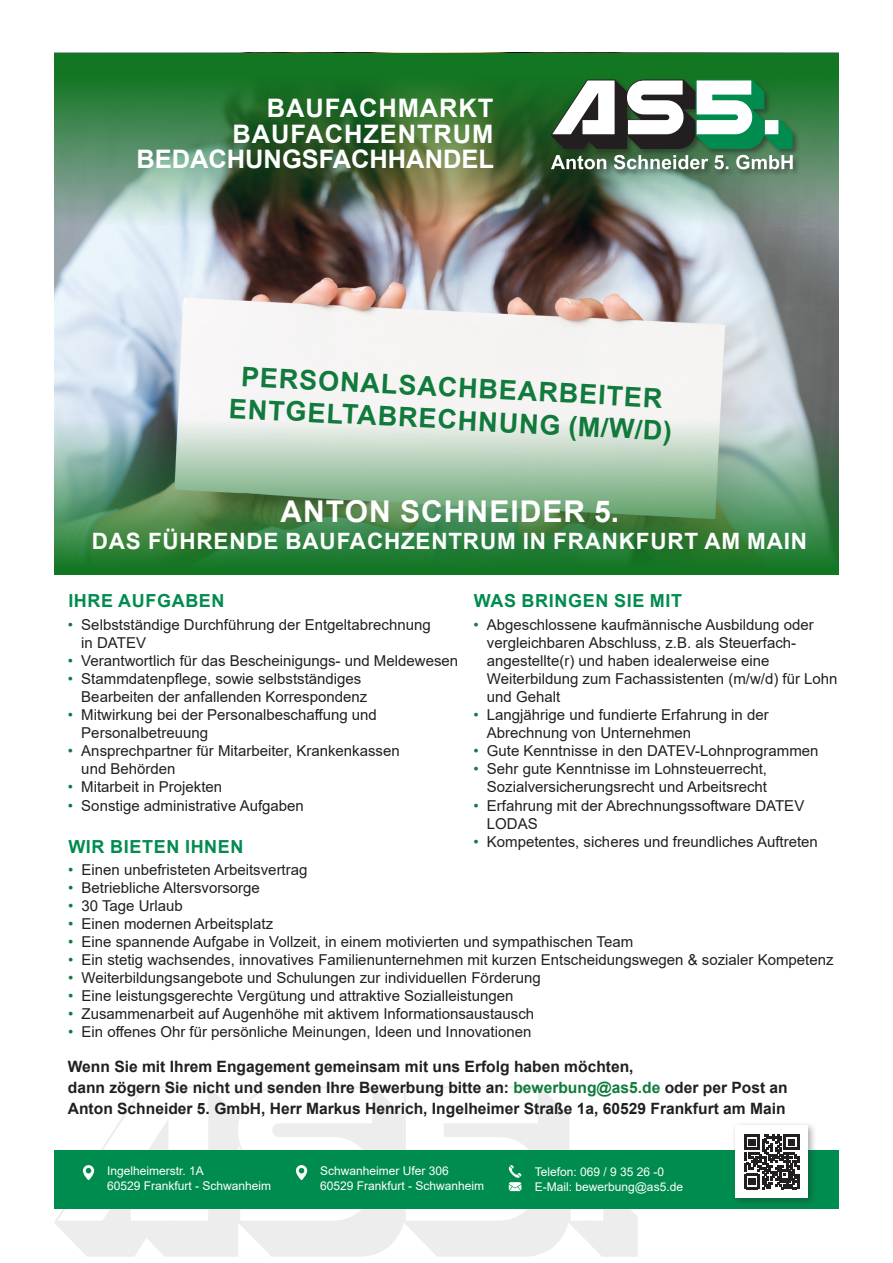
<style>
.page{position:relative;width:893px;height:1263px;background:#fff}
.page>*{position:absolute;margin:0;border:0;box-sizing:border-box;transform-origin:0 0}
.t1{font:700 30px "Arial";letter-spacing:.035em;color:#fff}
.t2{font:700 27px "Arial";color:#117a3d}
.t3{font:700 25.5px "Arial";letter-spacing:.035em;color:#fff}
.t4{font:700 25.5px "Arial";color:#fff}
.t5{font:700 22.5px "Arial";letter-spacing:.035em;color:#fff}
.t6{font:700 18px "Arial";letter-spacing:.035em;color:#008c4e}
.t7{font:700 15.6px/21px "Arial";color:#231f20}
.t8{font:15px/18px "Arial";color:#231f20}
.t9{font:12px "Arial";color:#fff}
.s1{color:#117a3d}
</style>
<div class="page">
<img style="left:54px;top:274px;width:785px;height:136px">
<img style="left:54px;top:53px;width:785px;height:221px">
<div style="left:549px;top:78px;width:251px;height:99px;background:#231f20;opacity:.5"></div>
<svg style="left:551px;top:80px;width:242px;height:69px"></svg>
<svg style="left:736px;top:155px;width:57px;height:15px"></svg>
<svg style="left:551px;top:155px;width:55px;height:14px"></svg>
<svg style="left:714px;top:155px;width:14px;height:15px"></svg>
<svg style="left:614px;top:155px;width:94px;height:15px"></svg>
<svg style="left:54px;top:410px;width:785px;height:165px;background:#76a67f"></svg>
<svg style="left:54px;top:1086px;width:350px;height:171px"></svg>
<div style="left:55px;top:1150px;width:784px;height:59px;background:#008c4e"></div>
<svg style="left:83px;top:1165px;width:11px;height:15px"></svg>
<svg style="left:296px;top:1165px;width:11px;height:15px"></svg>
<svg style="left:404px;top:1086px;width:234px;height:171px"></svg>
<div style="left:731px;top:1121px;width:86px;height:86px;background:#231f20;opacity:.38"></div>
<div style="left:736px;top:1126px;width:72px;height:72px;background:#fff"></div>
<svg style="left:744px;top:1134px;width:55px;height:55px"></svg>
<p class="t3" style="left:267px;top:90px;width:228px">BAUFACHMARKT</p>
<p class="t3" style="left:233px;top:116px;width:262px">BAUFACHZENTRUM</p>
<p class="t4" style="left:137px;top:141px;width:359px">BEDACHUNGSFACHHANDEL</p>
<p class="t2" style="left:242px;top:357px;width:423px;rotate:3deg">PERSONALSACHBEARBEITER</p>
<p class="t2" style="left:230px;top:389px;width:445px;rotate:3deg">ENTGELTABRECHNUNG (M/W/D)</p>
<p class="t1" style="left:280px;top:490px;width:340px">ANTON SCHNEIDER 5.</p>
<p class="t5" style="left:92px;top:525px;width:717px">DAS FÜHRENDE BAUFACHZENTRUM IN FRANKFURT AM MAIN</p>
<p class="t6" style="left:68px;top:588px;width:158px">IHRE AUFGABEN</p>
<p class="t8" style="left:81px;top:616px;width:351px;text-indent:-14px"><span class="s1">•</span> Selbstständige Durchführung der Entgeltabrechnung in DATEV</p>
<p class="t8" style="left:68px;top:652px;width:392px"><span class="s1">•</span> Verantwortlich für das Bescheinigungs- und Meldewesen</p>
<p class="t8" style="left:81px;top:670px;width:287px;text-indent:-14px"><span class="s1">•</span> Stammdatenpflege, sowie selbstständiges<br>Bearbeiten der anfallenden Korrespondenz</p>
<p class="t8" style="left:81px;top:706px;width:297px;text-indent:-14px"><span class="s1">•</span> Mitwirkung bei der Personalbeschaffung und<br>Personalbetreuung</p>
<p class="t8" style="left:81px;top:742px;width:320px;text-indent:-14px"><span class="s1">•</span> Ansprechpartner für Mitarbeiter, Krankenkassen und Behörden</p>
<p class="t8" style="left:68px;top:778px;width:156px"><span class="s1">•</span> Mitarbeit in Projekten</p>
<p class="t8" style="left:68px;top:796px;width:238px"><span class="s1">•</span> Sonstige administrative Aufgaben</p>
<p class="t6" style="left:68px;top:834px;width:177px">WIR BIETEN IHNEN</p>
<p class="t6" style="left:474px;top:588px;width:210px">WAS BRINGEN SIE MIT</p>
<p class="t8" style="left:487px;top:616px;width:352px;text-indent:-14px"><span class="s1">•</span> Abgeschlossene kaufmännische Ausbildung oder vergleichbaren Abschluss, z.B. als Steuerfach&shy;angestellte(r) und haben idealerweise eine Weiterbildung zum Fachassistenten (m/w/d) für Lohn und Gehalt</p>
<p class="t8" style="left:487px;top:706px;width:283px;text-indent:-14px"><span class="s1">•</span> Langjährige und fundierte Erfahrung in der<br>Abrechnung von Unternehmen</p>
<p class="t8" style="left:473px;top:742px;width:347px"><span class="s1">•</span> Gute Kenntnisse in den DATEV-Lohnprogrammen</p>
<p class="t8" style="left:473px;top:760px;width:295px;text-align:right"><span class="s1">•</span> Sehr gute Kenntnisse im Lohnsteuerrecht,<br>Sozialversicherungsrecht und Arbeitsrecht</p>
<p class="t8" style="left:487px;top:796px;width:319px;text-indent:-14px"><span class="s1">•</span> Erfahrung mit der Abrechnungssoftware DATEV<br>LODAS</p>
<p class="t8" style="left:473px;top:832px;width:346px"><span class="s1">•</span> Kompetentes, sicheres und freundliches Auftreten</p>
<p class="t8" style="left:68px;top:861px;width:241px"><span class="s1">•</span> Einen unbefristeten Arbeitsvertrag</p>
<p class="t8" style="left:68px;top:879px;width:193px"><span class="s1">•</span> Betriebliche Altersvorsorge</p>
<p class="t8" style="left:68px;top:897px;width:116px"><span class="s1">•</span> 30 Tage Urlaub</p>
<p class="t8" style="left:68px;top:915px;width:207px"><span class="s1">•</span> Einen modernen Arbeitsplatz</p>
<p class="t8" style="left:68px;top:933px;width:567px"><span class="s1">•</span> Eine spannende Aufgabe in Vollzeit, in einem motivierten und sympathischen Team</p>
<p class="t8" style="left:68px;top:951px;width:767px"><span class="s1">•</span> Ein stetig wachsendes, innovatives Familienunternehmen mit kurzen Entscheidungswegen &amp; sozialer Kompetenz</p>
<p class="t8" style="left:68px;top:969px;width:474px"><span class="s1">•</span> Weiterbildungsangebote und Schulungen zur individuellen Förderung</p>
<p class="t8" style="left:68px;top:987px;width:447px"><span class="s1">•</span> Eine leistungsgerechte Vergütung und attraktive Sozialleistungen</p>
<p class="t8" style="left:68px;top:1005px;width:468px"><span class="s1">•</span> Zusammenarbeit auf Augenhöhe mit aktivem Informationsaustausch</p>
<p class="t8" style="left:68px;top:1023px;width:465px"><span class="s1">•</span> Ein offenes Ohr für persönliche Meinungen, Ideen und Innovationen</p>
<p class="t7" style="left:68px;top:1056px;width:567px">Wenn Sie mit Ihrem Engagement gemeinsam mit uns Erfolg haben möchten,</p>
<p class="t7" style="left:68px;top:1077px;width:721px">dann zögern Sie nicht und senden Ihre Bewerbung bitte an: <span class="s1">bewerbung@as5.de</span> oder per Post an<br>Anton Schneider 5. GmbH, Herr Markus Henrich, Ingelheimer Straße 1a, 60529 Frankfurt am Main</p>
<p class="t9" style="left:107px;top:1162px;width:98px">Ingelheimerstr. 1A</p>
<p class="t9" style="left:107px;top:1177px;width:166px">60529 Frankfurt - Schwanheim</p>
<p class="t9" style="left:320px;top:1162px;width:130px">Schwanheimer Ufer 306</p>
<p class="t9" style="left:320px;top:1177px;width:166px">60529 Frankfurt - Schwanheim</p>
<p class="t9" style="left:535px;top:1163px;width:131px">Telefon: 069 / 9 35 26 -0</p>
<p class="t9" style="left:535px;top:1178px;width:150px">E-Mail: bewerbung@as5.de</p>
</div>
